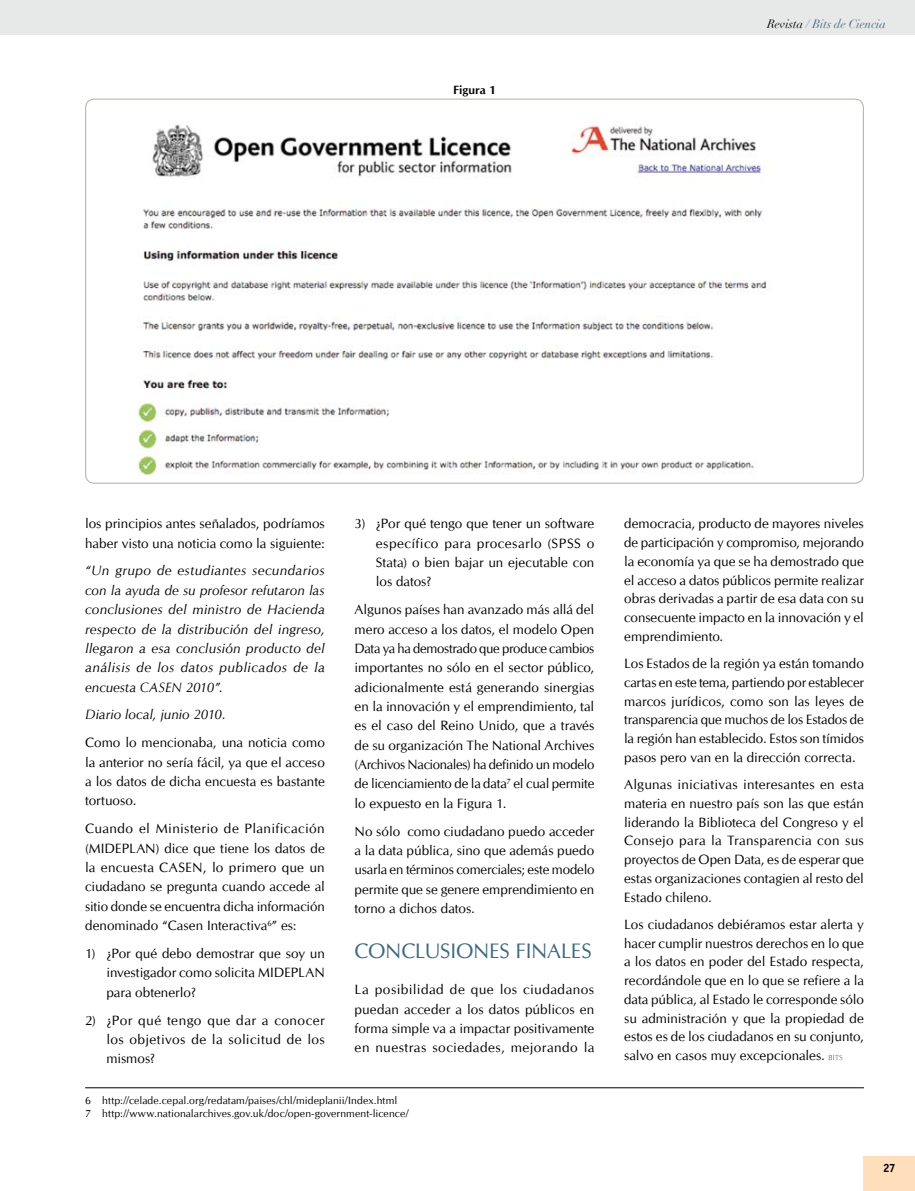
<style>
.page{position:relative;width:915px;height:1191px;background:#fff}
.page>*{position:absolute;margin:0;border:0;box-sizing:border-box;transform-origin:0 0}
.t1{font:21px "CG Omega";color:#3e6a7d}
.t2{font:13.5px/19.4px "CG Omega";color:#000;text-align:justify}
.t3{font:italic 13.5px/19.4px "CG Omega";letter-spacing:.01em;color:#000;text-align:justify}
.t4{font:italic 12px "Didot";color:#3e6a7d}
.t5{font:700 12px "CG Omega";letter-spacing:.005em;color:#000}
.t6{font:700 12px "Officina San ITC";color:#000}
.t7{font:10.5px/12.6px "CG Omega";letter-spacing:.01em;color:#000}
.s1{color:#000}
</style>
<div class="page">
<svg style="left:828px;top:1054px;width:14px;height:6px"></svg>
<hr style="left:85px;top:1087px;width:778px;height:1px;background:#000">
<img style="left:138px;top:124px;width:629px;height:351px">
<div style="left:0;top:0;width:914px;height:34px;background:#e7e8e8"></div>
<div style="left:863px;top:1157px;width:51px;height:34px;background:#ffdebb"></div>
<p class="t5" style="left:453px;top:83px;width:44px">Figura 1</p>
<p class="t4" style="left:767px;top:16px;width:120px"><span class="s1">Revista</span> / Bits de Ciencia</p>
<p class="t2" style="left:85px;top:514px;width:241px">los principios antes señalados, podríamos haber visto una noticia como la siguiente:</p>
<p class="t3" style="left:85px;top:561px;width:241px">“Un grupo de estudiantes secundarios con la ayuda de su profesor refutaron las conclusiones del ministro de Hacienda respecto de la distribución del ingreso, llegaron a esa conclusión producto del análisis de los datos publicados de la encuesta CASEN 2010”.</p>
<p class="t3" style="left:85px;top:705px;width:142px">Diario local, junio 2010.</p>
<p class="t2" style="left:85px;top:733px;width:241px">Como lo mencionaba, una noticia como la anterior no sería fácil, ya que el acceso a los datos de dicha encuesta es bastante tortuoso.</p>
<p class="t2" style="left:85px;top:819px;width:241px">Cuando el Ministerio de Planificación (MIDEPLAN) dice que tiene los datos de la encuesta CASEN, lo primero que un ciudadano se pregunta cuando accede al sitio donde se encuentra dicha información denominado “Casen Interactiva<sup>6</sup>” es:</p>
<p class="t2" style="left:106px;top:943px;width:220px;text-indent:-21px">1) ¿Por qué debo demostrar que soy un investigador como solicita MIDEPLAN para obtenerlo?</p>
<p class="t2" style="left:106px;top:1010px;width:220px;text-indent:-21px">2) ¿Por qué tengo que dar a conocer los objetivos de la solicitud de los mismos?</p>
<p class="t2" style="left:376px;top:514px;width:220px;text-indent:-21px">3) ¿Por qué tengo que tener un software específico para procesarlo (SPSS o Stata) o bien bajar un ejecutable con los datos?</p>
<p class="t2" style="left:354px;top:600px;width:241px">Algunos países han avanzado más allá del mero acceso a los datos, el modelo Open Data ya ha demostrado que produce cambios importantes no sólo en el sector público, adicionalmente está generando sinergias en la innovación y el emprendimiento, tal es el caso del Reino Unido, que a través de su organización The National Archives (Archivos Nacionales) ha definido un modelo de licenciamiento de la data<sup>7</sup> el cual permite lo expuesto en la Figura 1.</p>
<p class="t2" style="left:354px;top:821px;width:241px">No sólo como ciudadano puedo acceder a la data pública, sino que además puedo usarla en términos comerciales; este modelo permite que se genere emprendimiento en torno a dichos datos.</p>
<h1 class="t1" style="left:354px;top:939px;width:28px">Conclusiones</h1>
<h1 class="t1" style="left:515px;top:939px;width:12px">finales</h1>
<p class="t2" style="left:354px;top:980px;width:241px">La posibilidad de que los ciudadanos puedan acceder a los datos públicos en forma simple va a impactar positivamente en nuestras sociedades, mejorando la</p>
<p class="t7" style="left:85px;top:1094px;width:325px">6 http://celade.cepal.org/redatam/paises/chl/mideplanii/Index.html<br>7 http://www.nationalarchives.gov.uk/doc/open-government-licence/</p>
<p class="t2" style="left:624px;top:514px;width:241px;line-height:18.8px">democracia, producto de mayores niveles de participación y compromiso, mejorando la economía ya que se ha demostrado que el acceso a datos públicos permite realizar obras derivadas a partir de esa data con su consecuente impacto en la innovación y el emprendimiento.</p>
<p class="t2" style="left:624px;top:654px;width:241px;line-height:18.8px">Los Estados de la región ya están tomando cartas en este tema, partiendo por establecer marcos jurídicos, como son las leyes de transparencia que muchos de los Estados de la región han establecido. Estos son tímidos pasos pero van en la dirección correcta.</p>
<p class="t2" style="left:624px;top:775px;width:241px;line-height:18.8px">Algunas iniciativas interesantes en esta materia en nuestro país son las que están liderando la Biblioteca del Congreso y el Consejo para la Transparencia con sus proyectos de Open Data, es de esperar que estas organizaciones contagien al resto del Estado chileno.</p>
<p class="t2" style="left:624px;top:915px;width:241px;line-height:18.8px">Los ciudadanos debiéramos estar alerta y hacer cumplir nuestros derechos en lo que a los datos en poder del Estado respecta, recordándole que en lo que se refiere a la data pública, al Estado le corresponde sólo su administración y que la propiedad de estos es de los ciudadanos en su conjunto, salvo en casos muy excepcionales.</p>
<p class="t6" style="left:882px;top:1160px;width:14px">27</p>
</div>
